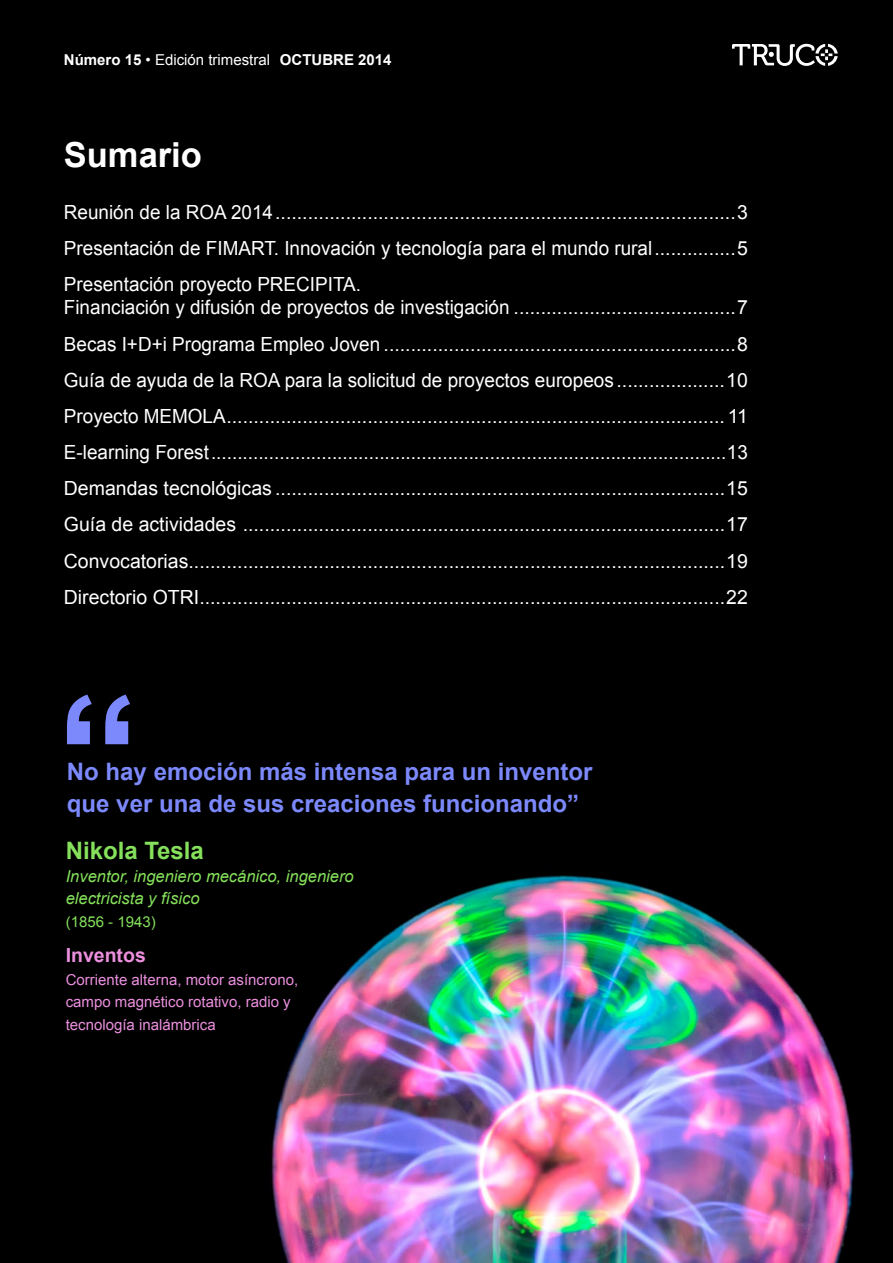
<style>
.page{position:relative;width:893px;height:1263px;background:#000}
.page>*{position:absolute;margin:0;border:0;box-sizing:border-box;transform-origin:0 0}
.t1{font:700 34.5px "Arial";color:#fff}
.t2{font:700 24px/31.5px "Arial";color:#7c89fc}
.t3{font:700 24px "Arial";color:#85e15b}
.t4{font:19.5px/36.2px "Arial";color:#fff;text-align:justify}
.t5{font:700 19.5px "Arial";color:#eb8fde}
.t6{font:italic 16.5px/22.5px "Arial";color:#85e15b}
.t7{font:15px/22.5px "Arial";color:#eb8fde}
.t8{font:700 15px "Arial";color:#fff}
.t9{font:15px "Arial";color:#85e15b}
.s1{font-weight:400}
</style>
<div class="page">
<img style="left:271px;top:875px;width:583px;height:388px">
<svg style="left:67px;top:694px;width:63px;height:50px"></svg>
<svg style="left:732px;top:44px;width:106px;height:22px"></svg>
<p class="t8" style="left:64px;top:51px;width:329px">Número 15 <span class="s1">• Edición trimestral</span> OCTUBRE 2014</p>
<h1 class="t1" style="left:64px;top:135px;width:140px">Sumario</h1>
<p class="t4" style="left:64px;top:194px;width:685px">Reunión de la ROA 2014.....................................................................................3<br>Presentación de FIMART. Innovación y tecnología para el mundo rural...............5<br>Presentación proyecto PRECIPITA.</p>
<p class="t4" style="left:64px;top:289px;width:686px">Financiación y difusión de proyectos de investigación .........................................7<br>Becas I+D+i Programa Empleo Joven .................................................................8<br>Guía de ayuda de la ROA para la solicitud de proyectos europeos ....................10<br>Proyecto MEMOLA............................................................................................ 11<br>E-learning Forest..................................................................................................13<br>Demandas tecnológicas ...................................................................................15<br>Guía de actividades .........................................................................................17<br>Convocatorias...................................................................................................19<br>Directorio OTRI.................................................................................................22</p>
<p class="t2" style="left:67px;top:756px;width:527px">No hay emoción más intensa para un inventor que ver una de sus creaciones funcionando”</p>
<p class="t3" style="left:66px;top:837px;width:140px">Nikola Tesla</p>
<p class="t6" style="left:66px;top:865px;width:289px">Inventor, ingeniero mecánico, ingeniero electricista y físico</p>
<p class="t9" style="left:66px;top:913px;width:92px">(1856 - 1943)</p>
<p class="t5" style="left:66px;top:944px;width:82px">Inventos</p>
<p class="t7" style="left:66px;top:968px;width:234px">Corriente alterna, motor asíncrono, campo magnético rotativo, radio y tecnología inalámbrica</p>
</div>
